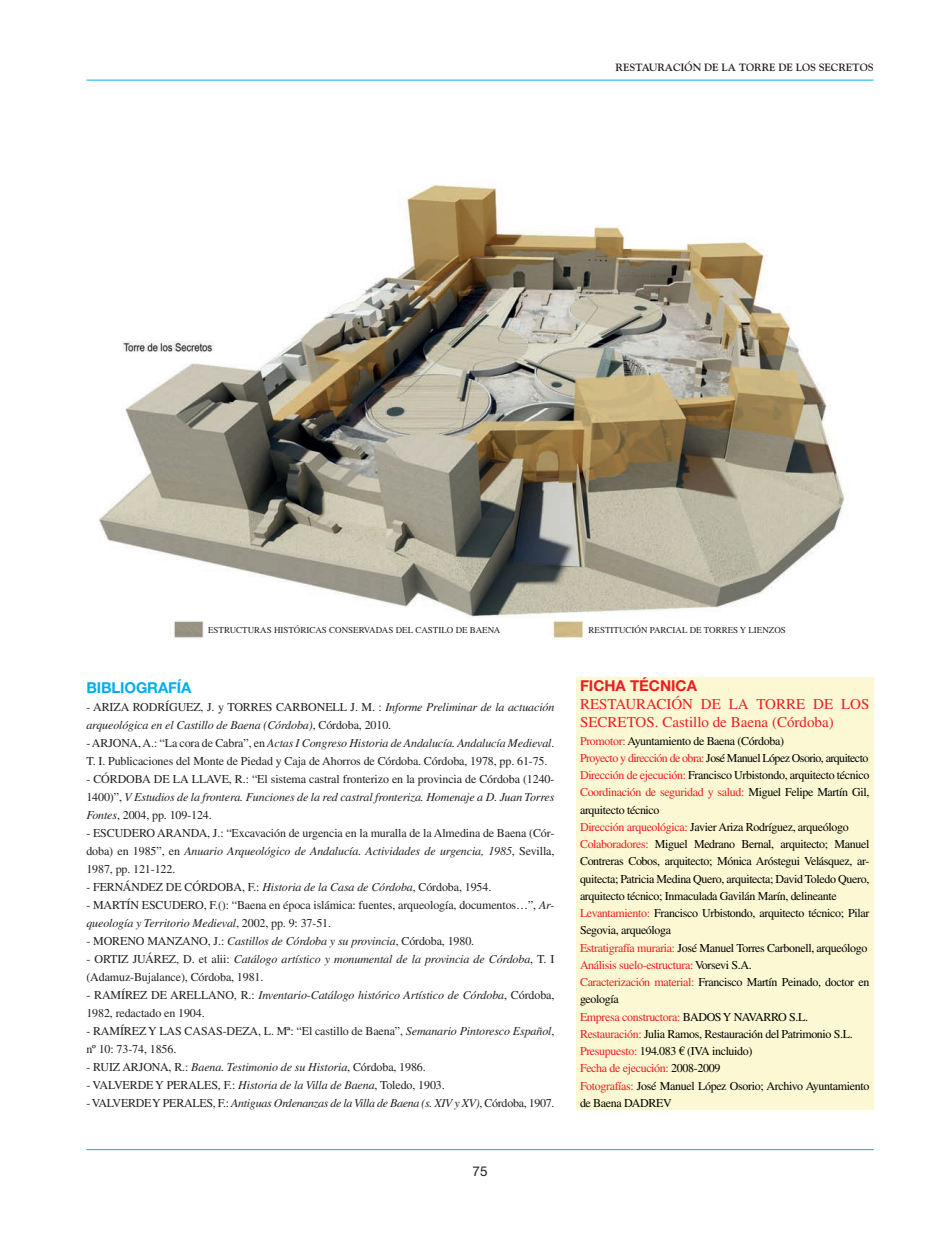
<style>
.page{position:relative;width:936px;height:1234px;background:#fff}
.page>*{position:absolute;margin:0;border:0;box-sizing:border-box;transform-origin:0 0}
.t1{font:15px/18px "Times LT Std";color:#ee1d23}
.t2{font:700 15px "Helvetica Neue LT Std";letter-spacing:-.01em;color:#00aeef}
.t3{font:700 15px "Helvetica Neue LT Std";color:#ee1d23}
.t4{font:13.5px "Helvetica Neue LT Std";color:#231f20}
.t5{font:12px/18px "Times LT Std";letter-spacing:-.01em;color:#231f20}
.t6{font:12px/17.2px "Times LT Std";letter-spacing:-.03em;color:#000}
.t7{font:italic 12px/18px "Times LT Std";letter-spacing:-.025em;color:#231f20}
.t8{font:700 10.5px "Goudy Std";letter-spacing:-.01em;color:#231f20}
.t9{font:9px "Times LT Std";color:#231f20}
.s1{font-style:normal}
.s2{font-style:italic}
.s3{color:#ee1d23}
</style>
<div class="page">
<hr style="left:86px;top:1149px;width:787px;height:1px;background:#00aeef">
<hr style="left:86px;top:80px;width:787px;height:1px;background:#00aeef">
<div style="left:575px;top:677px;width:298px;height:432px;background:#fbf8d3"></div>
<img style="left:99px;top:184px;width:746px;height:434px">
<img style="left:553px;top:620px;width:31px;height:19px">
<img style="left:173px;top:620px;width:31px;height:19px">
<p class="t8" style="left:615px;top:61px;width:259px">RESTAURACIÓN DE LA TORRE DE LOS SECRETOS</p>
<p class="t9" style="left:208px;top:624px;width:294px">ESTRUCTURAS HISTÓRICAS CONSERVADAS DEL CASTILO DE BAENA</p>
<p class="t9" style="left:588px;top:624px;width:199px">RESTITUCIÓN PARCIAL DE TORRES Y LIENZOS</p>
<p class="t2" style="left:86px;top:678px;width:106px">BIBLIOGRAFÍA</p>
<p class="t7" style="left:86px;top:698px;width:469px"><span class="s1">- ARIZA RODRÍGUEZ, J. y TORRES CARBONELL J. M. :</span> Informe Preliminar de la actuación arqueológica en el Castillo de Baena (Córdoba)<span class="s1">, Córdoba, 2010.</span></p>
<p class="t5" style="left:86px;top:734px;width:469px">- ARJONA, A.: “La cora de Cabra”, en <span class="s2">Actas I Congreso Historia de Andalucía. Andalucía Medieval</span>.<br>T. I. Publicaciones del Monte de Piedad y Caja de Ahorros de Córdoba. Córdoba, 1978, pp. 61-75.</p>
<p class="t5" style="left:86px;top:770px;width:469px;text-align:justify">- CÓRDOBA DE LA LLAVE, R.: “El sistema castral fronterizo en la provincia de Córdoba (1240- 1400)”, <span class="s2">V Estudios de la frontera. Funciones de la red castral fronteriza. Homenaje a D. Juan Torres Fontes</span>, 2004, pp. 109-124.</p>
<p class="t5" style="left:86px;top:824px;width:469px;text-align:justify">- ESCUDERO ARANDA, J.: “Excavación de urgencia en la muralla de la Almedina de Baena (Cór&shy;doba) en 1985”, en <span class="s2">Anuario Arqueológico de Andalucía. Actividades de urgencia, 1985</span>, Sevilla, 1987, pp. 121-122.</p>
<p class="t5" style="left:86px;top:878px;width:406px">- FERNÁNDEZ DE CÓRDOBA, F.: <span class="s2">Historia de la Casa de Córdoba</span>, Córdoba, 1954.</p>
<p class="t5" style="left:86px;top:896px;width:469px">- MARTÍN ESCUDERO, F.(): “Baena en época islámica: fuentes, arqueología, documentos…”, <span class="s2">Ar&shy;queología y Territorio Medieval</span>, 2002, pp. 9: 37-51.</p>
<p class="t5" style="left:86px;top:932px;width:389px">- MORENO MANZANO, J.: <span class="s2">Castillos de Córdoba y su provincia</span>, Córdoba, 1980.</p>
<p class="t5" style="left:86px;top:950px;width:469px">- ORTIZ JUÁREZ, D. et alii: <span class="s2">Catálogo artístico y monumental de la provincia de Córdoba</span>, T. I (Adamuz-Bujalance), Córdoba, 1981.</p>
<p class="t5" style="left:86px;top:986px;width:469px">- RAMÍREZ DE ARELLANO, R.: <span class="s2">Inventario-Catálogo histórico Artístico de Córdoba</span>, Córdoba,<br>1982, redactado en 1904.</p>
<p class="t5" style="left:86px;top:1022px;width:469px">- RAMÍREZ Y LAS CASAS-DEZA, L. Mª: “El castillo de Baena”, <span class="s2">Semanario Pintoresco Español</span>, nº 10: 73-74, 1856.</p>
<p class="t5" style="left:86px;top:1058px;width:341px">- RUIZ ARJONA, R.: <span class="s2">Baena. Testimonio de su Historia</span>, Córdoba, 1986.</p>
<p class="t5" style="left:86px;top:1076px;width:360px">- VALVERDE Y PERALES, F.: <span class="s2">Historia de la Villa de Baena</span>, Toledo, 1903.</p>
<p class="t7" style="left:86px;top:1094px;width:469px"><span class="s1">- VALVERDE Y PERALES, F.:</span> Antiguas Ordenanzas de la Villa de Baena (s. XIV y XV)<span class="s1">, Córdoba, 1907.</span></p>
<p class="t4" style="left:472px;top:1163px;width:17px">75</p>
<p class="t3" style="left:580px;top:677px;width:118px">FICHA TÉCNICA</p>
<p class="t1" style="left:580px;top:695px;width:291px">RESTAURACIÓN DE LA TORRE DE LOS<br>SECRETOS. Castillo de Baena (Córdoba)</p>
<p class="t6" style="left:580px;top:732px;width:291px"><span class="s3">Promotor:</span> Ayuntamiento de Baena (Córdoba)<br><span class="s3">Proyecto y dirección de obra:</span> José Manuel López Osorio, arquitecto <span class="s3">Dirección de ejecución:</span> Francisco Urbistondo, arquitecto técnico <span class="s3">Coordinación de seguridad y salud:</span> Miguel Felipe Martín Gil, arquitecto técnico<br><span class="s3">Dirección arqueológica:</span> Javier Ariza Rodríguez, arqueólogo <span class="s3">Colaboradores:</span> Miguel Medrano Bernal, arquitecto; Manuel Contreras Cobos, arquitecto; Mónica Aróstegui Velásquez, ar&shy;quitecta; Patricia Medina Quero, arquitecta; David Toledo Quero, arquitecto técnico; Inmaculada Gavilán Marín, delineante <span class="s3">Levantamiento:</span> Francisco Urbistondo, arquitecto técnico; Pilar Segovia, arqueóloga<br><span class="s3">Estratigrafía muraria:</span> José Manuel Torres Carbonell, arqueólogo <span class="s3">Análisis suelo-estructura:</span> Vorsevi S.A.<br><span class="s3">Caracterización material:</span> Francisco Martín Peinado, doctor en geología<br><span class="s3">Empresa constructora:</span> BADOS Y NAVARRO S.L.<br><span class="s3">Restauración:</span> Julia Ramos, Restauración del Patrimonio S.L.<br><span class="s3">Presupuesto:</span> 194.083 € (IVA incluido)<br><span class="s3">Fecha de ejecución:</span> 2008-2009<br><span class="s3">Fotografías:</span> José Manuel López Osorio; Archivo Ayuntamiento de Baena DADREV</p>
</div>
